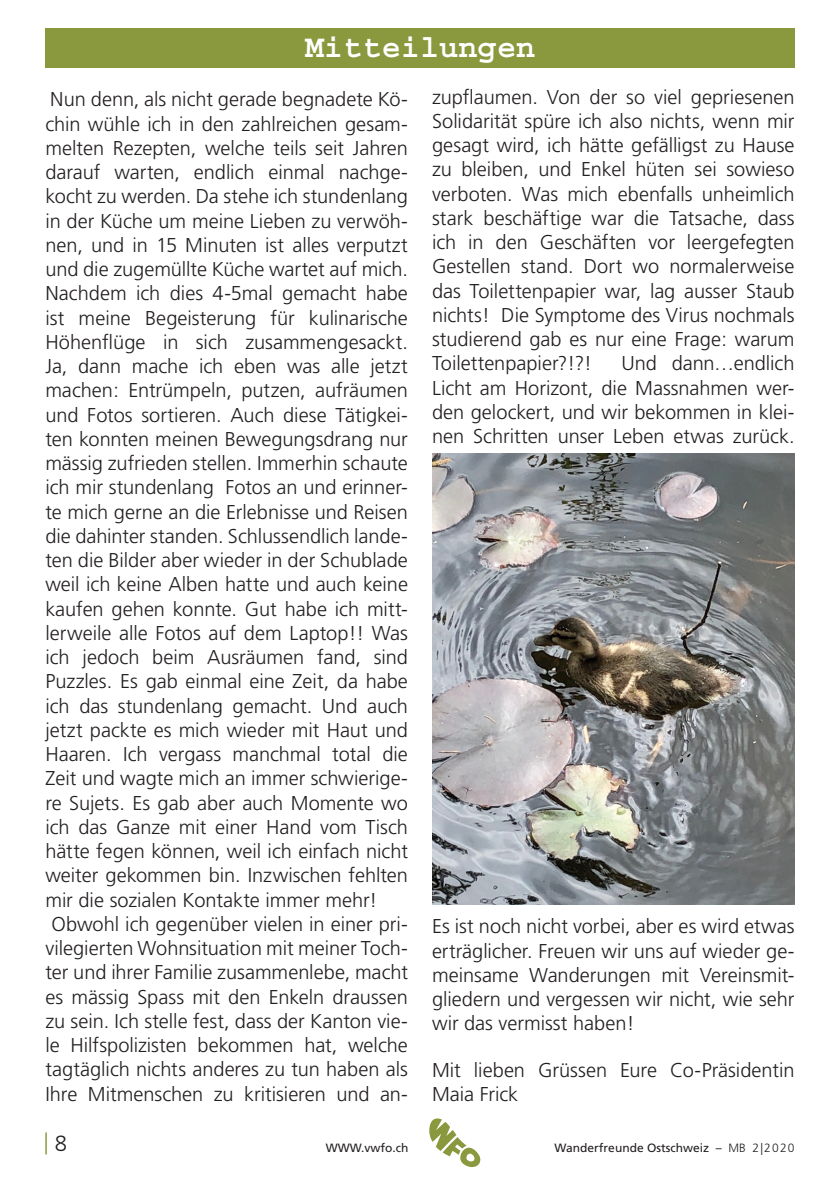
<style>
.page{position:relative;width:840px;height:1191px;background:#fff}
.page>*{position:absolute;margin:0;border:0;box-sizing:border-box;transform-origin:0 0}
.t1{font:700 32px "Courier";color:#fff}
.t2{font:300 22px "Frutiger LT";color:#8a993d}
.Grundschrift{font:300 20px/24.2px "Frutiger";color:#231f20;text-align:justify}
.t3{font:12px "Frutiger";color:#231f20}
.s1{color:#231f20}
.s2{font-family:"Frutiger LT";font-weight:300}
</style>
<div class="page">
<svg style="left:429px;top:1118px;width:51px;height:49px"></svg>
<div style="left:45px;top:28px;width:749px;height:40px;background:#8a993d"></div>
<img style="left:432px;top:454px;width:362px;height:450px">
<p class="t1" style="left:304px;top:31px;width:232px">Mitteilungen</p>
<p class="Grundschrift" style="left:45px;top:87px;width:364px">Nun denn, als nicht gerade begnadete Kö&shy;chin wühle ich in den zahlreichen gesam&shy;melten Rezepten, welche teils seit Jahren darauf warten, endlich einmal nachge&shy;kocht zu werden. Da stehe ich stundenlang in der Küche um meine Lieben zu verwöh&shy;nen, und in 15 Minuten ist alles verputzt und die zugemüllte Küche wartet auf mich.<br>Nachdem ich dies 4-5mal gemacht habe ist meine Begeisterung für kulinarische Höhenflüge in sich zusammengesackt.<br>Ja, dann mache ich eben was alle jetzt machen: Entrümpeln, putzen, aufräumen und Fotos sortieren. Auch diese Tätigkei&shy;ten konnten meinen Bewegungsdrang nur mässig zufrieden stellen. Immerhin schaute ich mir stundenlang Fotos an und erinner&shy;te mich gerne an die Erlebnisse und Reisen die dahinter standen. Schlussendlich lande&shy;ten die Bilder aber wieder in der Schublade weil ich keine Alben hatte und auch keine kaufen gehen konnte. Gut habe ich mitt&shy;lerweile alle Fotos auf dem Laptop!! Was ich jedoch beim Ausräumen fand, sind Puzzles. Es gab einmal eine Zeit, da habe ich das stundenlang gemacht. Und auch jetzt packte es mich wieder mit Haut und Haaren. Ich vergass manchmal total die Zeit und wagte mich an immer schwierige&shy;re Sujets. Es gab aber auch Momente wo ich das Ganze mit einer Hand vom Tisch hätte fegen können, weil ich einfach nicht weiter gekommen bin. Inzwischen fehlten mir die sozialen Kontakte immer mehr!</p>
<p class="Grundschrift" style="left:45px;top:911px;width:364px;text-align:center">Obwohl ich gegenüber vielen in einer pri&shy;vilegierten Wohnsituation mit meiner Toch&shy;ter und ihrer Familie zusammenlebe, macht es mässig Spass mit den Enkeln draussen zu sein. Ich stelle fest, dass der Kanton vie&shy;le Hilfspolizisten bekommen hat, welche tagtäglich nichts anderes zu tun haben als Ihre Mitmenschen zu kritisieren und an-</p>
<p class="Grundschrift" style="left:432px;top:85px;width:364px">zupflaumen. Von der so viel gepriesenen Solidarität spüre ich also nichts, wenn mir gesagt wird, ich hätte gefälligst zu Hause zu bleiben, und Enkel hüten sei sowieso verboten. Was mich ebenfalls unheimlich stark beschäftige war die Tatsache, dass ich in den Geschäften vor leergefegten Gestellen stand. Dort wo normalerweise das Toilettenpapier war, lag ausser Staub nichts! Die Symptome des Virus nochmals studierend gab es nur eine Frage: warum Toilettenpapier?!?!</p>
<p class="Grundschrift" style="left:432px;top:351px;width:364px;text-indent:189px">Und dann…endlich Licht am Horizont, die Massnahmen wer&shy;den gelockert, und wir bekommen in klei&shy;nen Schritten unser Leben etwas zurück.</p>
<p class="Grundschrift" style="left:432px;top:914px;width:364px">Es ist noch nicht vorbei, aber es wird etwas erträglicher. Freuen wir uns auf wieder ge&shy;meinsame Wanderungen mit Vereinsmit&shy;gliedern und vergessen wir nicht, wie sehr wir das vermisst haben!</p>
<p class="Grundschrift" style="left:432px;top:1057px;width:364px">Mit lieben Grüssen Eure Co-Präsidentin<br>Maia Frick</p>
<p class="t2" style="left:44px;top:1129px;width:25px">| <span class="s1">8</span></p>
<p class="t3" style="left:325px;top:1140px;width:84px">WWW.vwfo.ch</p>
<p class="t3" style="left:554px;top:1140px;width:241px">Wanderfreunde Ostschweiz – <span class="s2">MB 2|2020</span></p>
</div>
